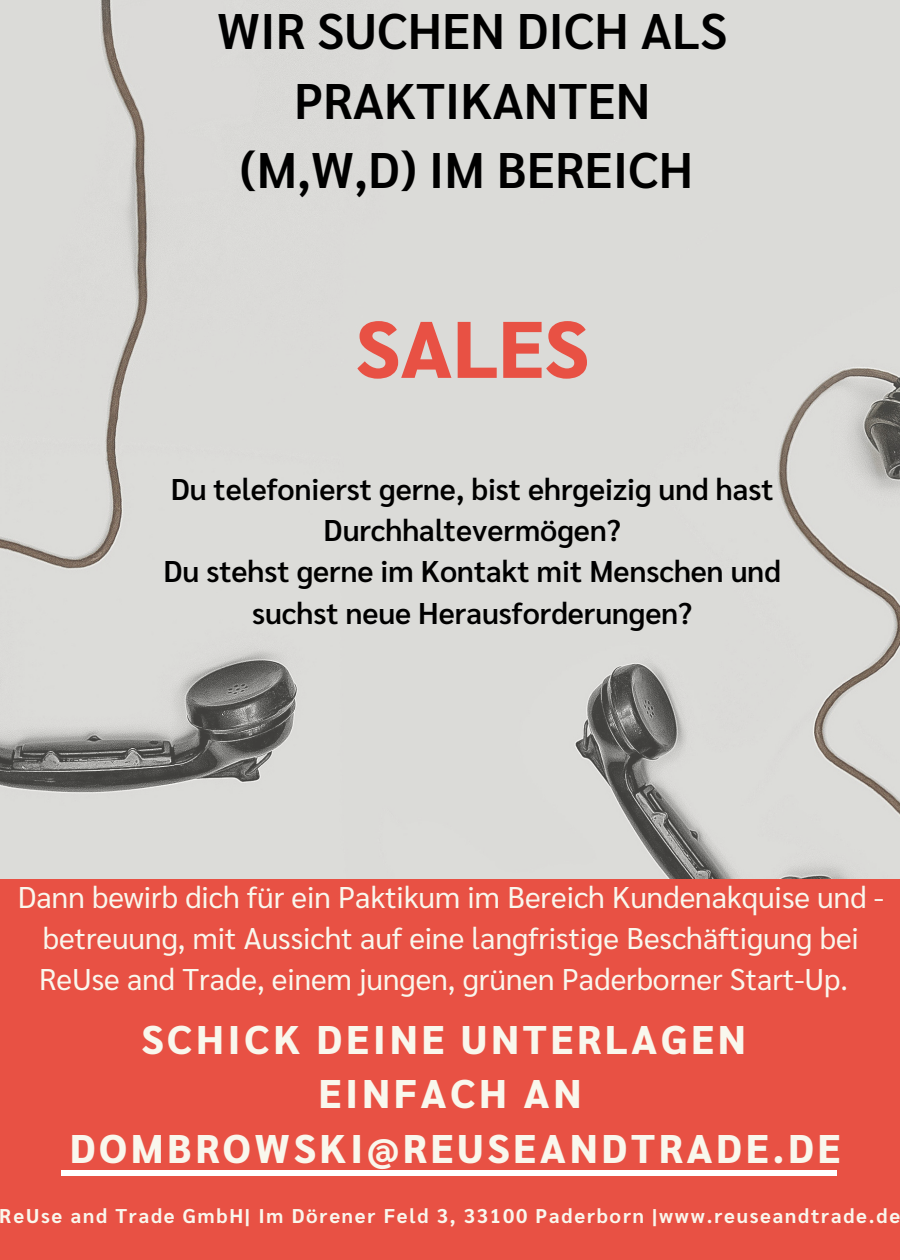
<style>
.page{position:relative;width:900px;height:1260px;background:#fff}
.page>*{position:absolute;margin:0;border:0;box-sizing:border-box;transform-origin:0 0}
.t1{font:800 80px "Sarabun";color:#e85144}
.t2{font:600 50px/69.5px "Sarabun";color:#000;text-align:center}
.t3{font:800 40px/54.5px "Sarabun";letter-spacing:.09em;color:#f9f7ed;text-align:center}
.t4{font:30px/41.2px "Sarabun";color:#f9f7ed;text-align:center}
.t5{font:600 30px/41.2px "Sarabun";color:#000;text-align:center}
.t6{font:700 20px "Sarabun";letter-spacing:.09em;color:#f9f7ed}
</style>
<div class="page">
<img style="left:0;top:0;width:900px;height:879px">
<div style="left:0;top:879px;width:900px;height:381px;background:#e85144"></div>
<div style="left:61px;top:1170px;width:776px;height:6px;background:#fff"></div>
<h2 class="t2" style="left:217px;top:-6px;width:512px">WIR SUCHEN DICH ALS<br>PRAKTIKANTEN (M,W,D) IM BEREICH</h2>
<h1 class="t1" style="left:355px;top:292px;width:235px">SALES</h1>
<p class="t5" style="left:163px;top:467px;width:619px">Du telefonierst gerne, bist ehrgeizig und hast Durchhaltevermögen?<br>Du stehst gerne im Kontakt mit Menschen und suchst neue Herausforderungen?</p>
<p class="t4" style="left:18px;top:875px;width:868px">Dann bewirb dich für ein Paktikum im Bereich Kundenakquise und - betreuung, mit Aussicht auf eine langfristige Beschäftigung bei<br>ReUse and Trade, einem jungen, grünen Paderborner Start-Up.</p>
<h3 class="t3" style="left:70px;top:1010px;width:773px">SCHICK DEINE UNTERLAGEN<br>EINFACH AN<br>DOMBROWSKI@REUSEANDTRADE.DE</h3>
<p class="t6" style="left:0;top:1202px;width:902px">ReUse and Trade GmbH| Im Dörener Feld 3, 33100 Paderborn |www.reuseandtrade.de</p>
</div>
